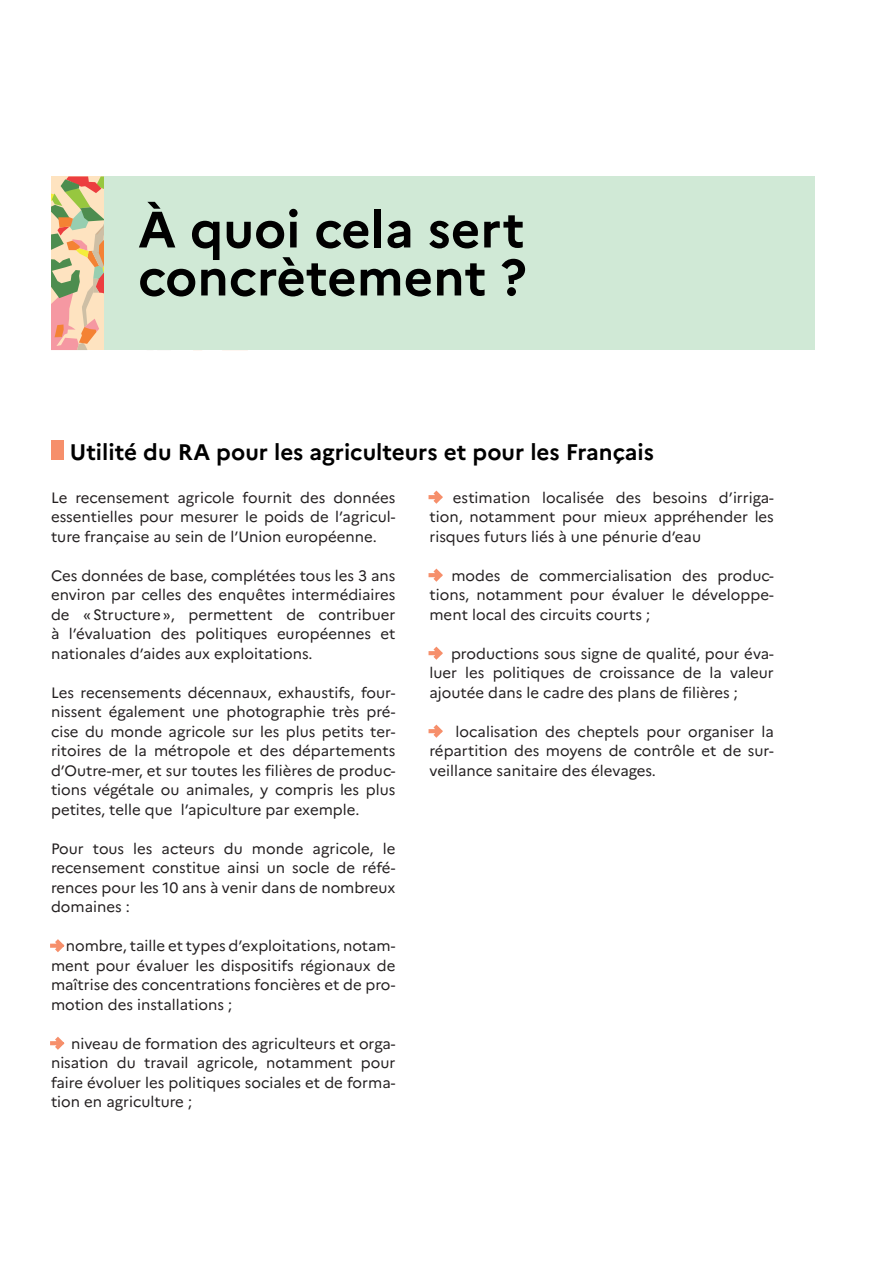
<style>
.page{position:relative;width:893px;height:1263px;background:#fff}
.page>*{position:absolute;margin:0;border:0;box-sizing:border-box;transform-origin:0 0}
.titre{font:700 51px/48px "Marianne";color:#000}
.inter{font:700 22.5px "Marianne";color:#000}
.texte{font:15px/19.5px "Marianne";color:#231f20;text-align:justify}
.s1{color:#f68f6b}
</style>
<div class="page">
<div style="left:51px;top:440px;width:13px;height:20px;background:#f68f6b"></div>
<svg style="left:51px;top:176px;width:53px;height:174px;background:#d8bc95"></svg>
<div style="left:104px;top:176px;width:710px;height:174px;background:#d0e9d6"></div>
<p class="titre" style="left:138px;top:205px;width:390px">À quoi cela sert concrètement ?</p>
<p class="inter" style="left:70px;top:438px;width:586px">Utilité du RA pour les agriculteurs et pour les Français</p>
<p class="texte" style="left:51px;top:487px;width:346px">Le recensement agricole fournit des données essentielles pour mesurer le poids de l’agricul&shy;ture française au sein de l’Union européenne.</p>
<p class="texte" style="left:51px;top:565px;width:346px">Ces données de base, complétées tous les 3 ans environ par celles des enquêtes intermédiaires de «Structure», permettent de contribuer à l’évaluation des politiques européennes et nationales d’aides aux exploitations.</p>
<p class="texte" style="left:51px;top:682px;width:346px">Les recensements décennaux, exhaustifs, four&shy;nissent également une photographie très pré&shy;cise du monde agricole sur les plus petits ter&shy;ritoires de la métropole et des départements d’Outre-mer, et sur toutes les filières de produc&shy;tions végétale ou animales, y compris les plus petites, telle que l’apiculture par exemple.</p>
<p class="texte" style="left:51px;top:838px;width:346px">Pour tous les acteurs du monde agricole, le recensement constitue ainsi un socle de réfé&shy;rences pour les 10 ans à venir dans de nombreux domaines :</p>
<p class="texte" style="left:51px;top:936px;width:346px"><span class="s1">→</span> nombre, taille et types d’exploitations, notam&shy;ment pour évaluer les dispositifs régionaux de maîtrise des concentrations foncières et de pro&shy;motion des installations ;</p>
<p class="texte" style="left:51px;top:1033px;width:346px"><span class="s1">→</span> niveau de formation des agriculteurs et orga&shy;nisation du travail agricole, notamment pour faire évoluer les politiques sociales et de forma&shy;tion en agriculture ;</p>
<p class="texte" style="left:429px;top:487px;width:346px"><span class="s1">→</span> estimation localisée des besoins d’irriga&shy;tion, notamment pour mieux appréhender les risques futurs liés à une pénurie d’eau</p>
<p class="texte" style="left:429px;top:565px;width:346px"><span class="s1">→</span> modes de commercialisation des produc&shy;tions, notamment pour évaluer le développe&shy;ment local des circuits courts ;</p>
<p class="texte" style="left:429px;top:643px;width:346px"><span class="s1">→</span> productions sous signe de qualité, pour éva&shy;luer les politiques de croissance de la valeur ajoutée dans le cadre des plans de filières ;</p>
<p class="texte" style="left:429px;top:721px;width:346px"><span class="s1">→</span> localisation des cheptels pour organiser la répartition des moyens de contrôle et de sur&shy;veillance sanitaire des élevages.</p>
</div>
